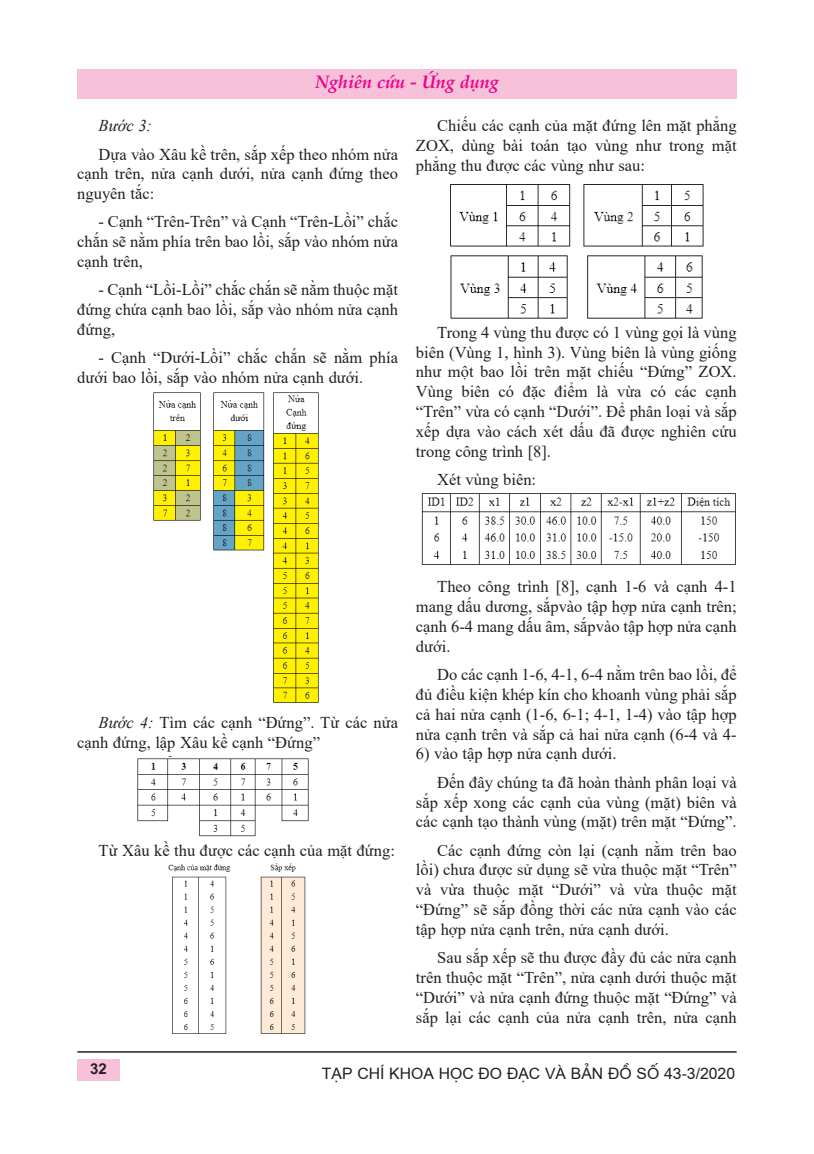
<style>
.page{position:relative;width:814px;height:1154px;background:#fff}
.page>*{position:absolute;margin:0;border:0;box-sizing:border-box;transform-origin:0 0}
.t1{font:italic 700 18px "Palatino Linotype";color:#ed028c}
.t2{font:16.5px/19.8px "Times New Roman";color:#231f20;text-align:justify}
.t3{font:italic 16.5px "Times New Roman";color:#231f20}
.t4{font:15.75px "Vn Arial H";color:#231f20}
.t5{font:700 15px "Vn Arial";color:#231f20}
.s1{font-style:italic}
</style>
<div class="page">
<div style="left:77px;top:69px;width:659px;height:30px;background:#f7c1d9"></div>
<div style="left:77px;top:1059px;width:43px;height:22px;background:#f7c1d9"></div>
<hr style="left:77px;top:1051px;width:659px;height:1px;background:#231f20">
<img style="left:153px;top:392px;width:166px;height:311px">
<img style="left:450px;top:184px;width:254px;height:63px">
<img style="left:450px;top:255px;width:253px;height:64px">
<img style="left:137px;top:756px;width:172px;height:81px">
<img style="left:168px;top:863px;width:138px;height:171px">
<img style="left:421px;top:493px;width:315px;height:72px">
<p class="t1" style="left:315px;top:75px;width:185px">Nghiên cứu - Ứng dụng</p>
<p class="t3" style="left:99px;top:117px;width:55px">Bước 3:</p>
<p class="t2" style="left:77px;top:144px;width:322px;text-indent:21px">Dựa vào Xâu kề trên, sắp xếp theo nhóm nửa cạnh trên, nửa cạnh dưới, nửa cạnh đứng theo nguyên tắc:</p>
<p class="t2" style="left:77px;top:212px;width:322px;text-indent:21px">- Cạnh “Trên-Trên” và Cạnh “Trên-Lồi” chắc chắn sẽ nằm phía trên bao lồi, sắp vào nhóm nửa cạnh trên,</p>
<p class="t2" style="left:77px;top:280px;width:322px;text-indent:21px">- Cạnh “Lồi-Lồi” chắc chắn sẽ nằm thuộc mặt đứng chứa cạnh bao lồi, sắp vào nhóm nửa cạnh đứng,</p>
<p class="t2" style="left:77px;top:348px;width:322px;text-indent:21px">- Cạnh “Dưới-Lồi” chắc chắn sẽ nằm phía dưới bao lồi, sắp vào nhóm nửa cạnh dưới.</p>
<p class="t2" style="left:416px;top:116px;width:322px;text-indent:21px">Chiếu các cạnh của mặt đứng lên mặt phẳng ZOX, dùng bài toán tạo vùng như trong mặt phẳng thu được các vùng như sau:</p>
<p class="t2" style="left:416px;top:322px;width:322px;text-indent:21px">Trong 4 vùng thu được có 1 vùng gọi là vùng biên (Vùng 1, hình 3). Vùng biên là vùng giống như một bao lồi trên mặt chiếu “Đứng” ZOX.<br>Vùng biên có đặc điểm là vừa có các cạnh “Trên” vừa có cạnh “Dưới”. Để phân loại và sắp xếp dựa vào cách xét dấu đã được nghiên cứu trong công trình [8].</p>
<p class="t2" style="left:437px;top:469px;width:100px">Xét vùng biên:</p>
<p class="t2" style="left:77px;top:713px;width:322px;text-indent:21px"><span class="s1">Bước 4:</span> Tìm các cạnh “Đứng”. Từ các nửa cạnh đứng, lập Xâu kề cạnh “Đứng”</p>
<p class="t2" style="left:99px;top:840px;width:298px">Từ Xâu kề thu được các cạnh của mặt đứng:</p>
<p class="t2" style="left:416px;top:577px;width:322px;text-indent:21px">Theo công trình [8], cạnh 1-6 và cạnh 4-1 mang dấu dương, sắpvào tập hợp nửa cạnh trên; cạnh 6-4 mang dấu âm, sắpvào tập hợp nửa cạnh dưới.</p>
<p class="t2" style="left:416px;top:665px;width:322px;text-indent:21px">Do các cạnh 1-6, 4-1, 6-4 nằm trên bao lồi, để đủ điều kiện khép kín cho khoanh vùng phải sắp cả hai nửa cạnh (1-6, 6-1; 4-1, 1-4) vào tập hợp nửa cạnh trên và sắp cả hai nửa cạnh (6-4 và 4-</p>
<p class="t2" style="left:437px;top:740px;width:301px;line-height:28.3px;text-indent:-21px">6) vào tập hợp nửa cạnh dưới.<br>Đến đây chúng ta đã hoàn thành phân loại và</p>
<p class="t2" style="left:416px;top:792px;width:322px">sắp xếp xong các cạnh của vùng (mặt) biên và các cạnh tạo thành vùng (mặt) trên mặt “Đứng”.</p>
<p class="t2" style="left:416px;top:840px;width:322px;text-indent:21px">Các cạnh đứng còn lại (cạnh nằm trên bao lồi) chưa được sử dụng sẽ vừa thuộc mặt “Trên” và vừa thuộc mặt “Dưới” và vừa thuộc mặt “Đứng” sẽ sắp đồng thời các nửa cạnh vào các tập hợp nửa cạnh trên, nửa cạnh dưới.</p>
<p class="t2" style="left:416px;top:947px;width:322px;text-indent:21px">Sau sắp xếp sẽ thu được đầy đủ các nửa cạnh trên thuộc mặt “Trên”, nửa cạnh dưới thuộc mặt “Dưới” và nửa cạnh đứng thuộc mặt “Đứng” và sắp lại các cạnh của nửa cạnh trên, nửa cạnh</p>
<p class="t5" style="left:90px;top:1063px;width:18px">32</p>
<p class="t4" style="left:322px;top:1064px;width:415px">T¹P CHÝ KHOA HÄC ®O ®¹C VΜ B¶N ®Å SÈ 43-3/2020</p>
</div>
